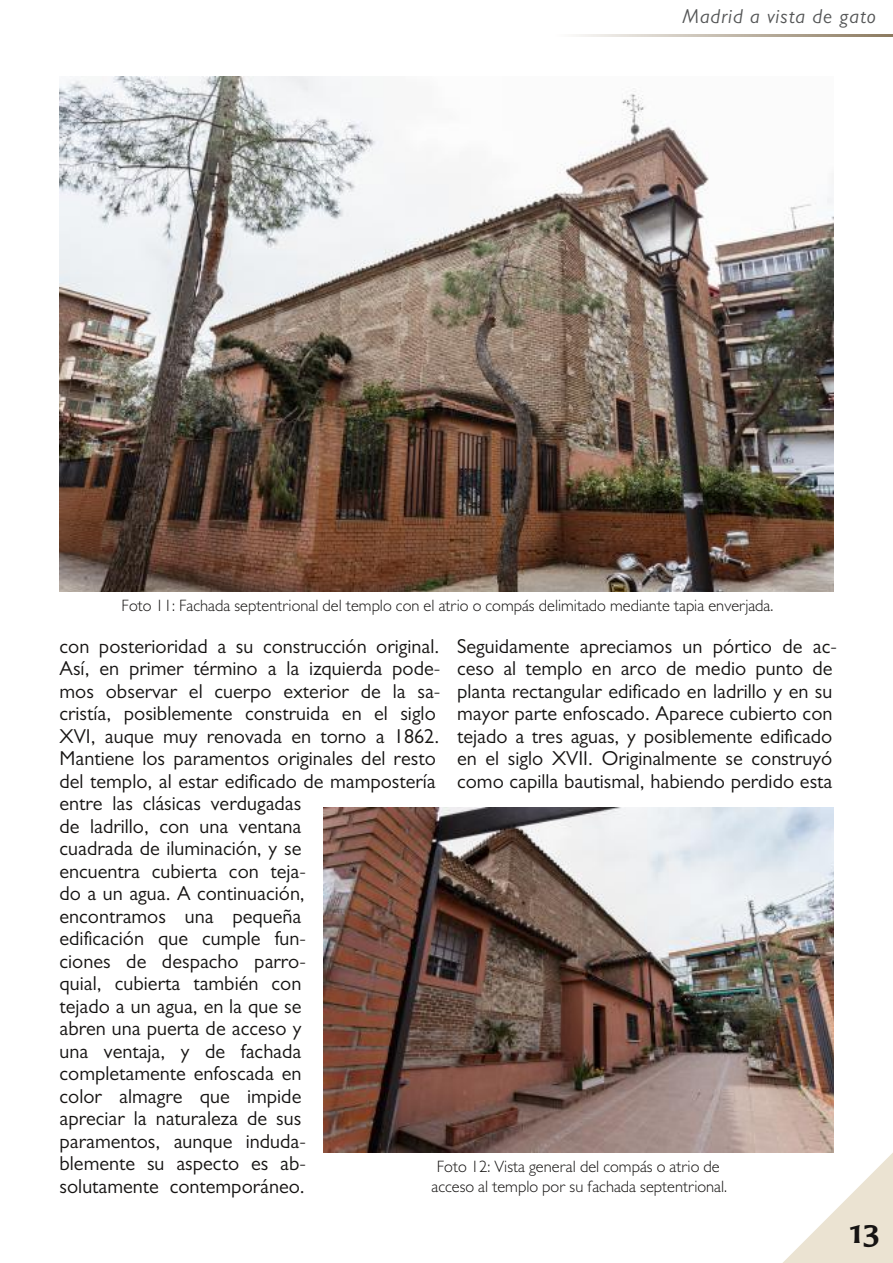
<style>
.page{position:relative;width:893px;height:1263px;background:#fff}
.page>*{position:absolute;margin:0;border:0;box-sizing:border-box;transform-origin:0 0}
.t1{font:600 33px "Carter Sans W01";color:#161413}
.t2{font:20.25px/22.5px "Gill Sans";color:#161413}
.t3{font:italic 20.25px "Gill Sans";letter-spacing:.05em;color:#545556}
.t4{font:300 16.5px/19.5px "Gill Sans";color:#161413;text-align:center}
</style>
<div class="page">
<svg style="left:782px;top:1152px;width:111px;height:111px"></svg>
<svg style="left:576px;top:34px;width:317px;height:2px"></svg>
<img style="left:60px;top:77px;width:773px;height:514px">
<img style="left:323px;top:808px;width:510px;height:344px">
<p class="t3" style="left:682px;top:4px;width:195px">Madrid a vista de gato</p>
<p class="t4" style="left:122px;top:595px;width:653px">Foto 11: Fachada septentrional del templo con el atrio o compás delimitado mediante tapia enverjada.</p>
<p class="t2" style="left:60px;top:634px;width:382px">con posterioridad a su construcción original.<br>Así, en primer término a la izquierda pode&shy;mos observar el cuerpo exterior de la sa&shy;cristía, posiblemente construida en el siglo<br>XVI, auque muy renovada en torno a 1862.<br>Mantiene los paramentos originales del resto del templo, al estar edificado de mampostería entre las clásicas verdugadas<br>de ladrillo, con una ventana<br>cuadrada de iluminación, y se<br>encuentra cubierta con teja-<br>do a un agua. A continuación,<br>encontramos una pequeña<br>edificación que cumple fun-<br>ciones de despacho parro-<br>quial, cubierta también con<br>tejado a un agua, en la que se<br>abren una puerta de acceso y<br>una ventaja, y de fachada<br>completamente enfoscada en<br>color almagre que impide<br>apreciar la naturaleza de sus<br>paramentos, aunque induda-<br>blemente su aspecto es ab-<br>solutamente contemporáneo.</p>
<p class="t2" style="left:457px;top:634px;width:381px">Seguidamente apreciamos un pórtico de ac&shy;ceso al templo en arco de medio punto de planta rectangular edificado en ladrillo y en su mayor parte enfoscado. Aparece cubierto con tejado a tres aguas, y posiblemente edificado en el siglo XVII. Originalmente se construyó como capilla bautismal, habiendo perdido esta</p>
<p class="t4" style="left:431px;top:1157px;width:297px">Foto 12: Vista general del compás o atrio de acceso al templo por su fachada septentrional.</p>
<h1 class="t1" style="left:849px;top:1210px;width:33px">13</h1>
</div>
